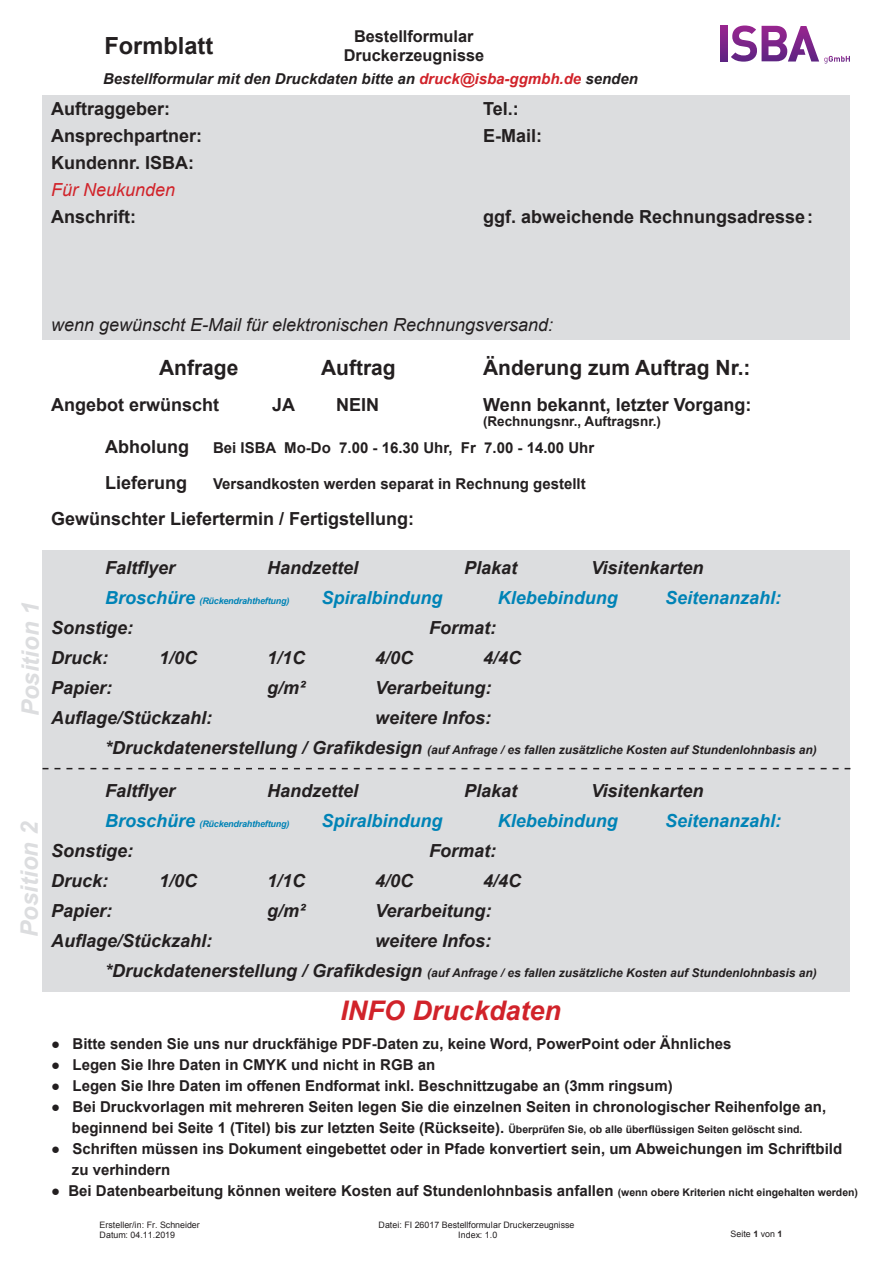
<style>
.page{position:relative;width:893px;height:1263px;background:#fff}
.page>*{position:absolute;margin:0;border:0;box-sizing:border-box;transform-origin:0 0}
.t1{font:italic 700 27px "Arial";color:#d1232a}
.t2{font:italic 700 24px "Arial";color:#dcdddf}
.t3{font:700 23.55px "Arial";color:#231f20}
.t4{font:700 21px "Arial";color:#231f20}
.t5{font:italic 700 18px "Arial";color:#231f20}
.t6{font:700 18px "Arial";color:#231f20}
.t7{font:italic 700 18px "Arial";color:#0083b6}
.t8{font:italic 18px "Arial";color:#231f20}
.t9{font:italic 18px "Arial";color:#d1232a}
.t10{font:700 16.35px/18.8px "Arial";color:#231f20;text-align:center}
.t11{font:700 15px/21px "Arial";color:#231f20;text-align:center}
.t12{font:italic 700 15px "Arial";color:#231f20}
.t13{font:700 13.5px "Arial";color:#231f20}
.t14{font:italic 700 12px "Arial";color:#231f20}
.t15{font:italic 700 9px "Arial";letter-spacing:-.025em;color:#0083b6}
.t16{font:8.85px/10.1px "Arial";letter-spacing:.005em;color:#231f20}
.s1{color:#d1232a}
.s2{font-size:18px}
.s3{font-size:10.5px}
.s4{font-weight:700}
</style>
<div class="page">
<div style="left:43px;top:96px;width:807px;height:244px;background:#dcdddf"></div>
<div style="left:43px;top:551px;width:807px;height:441px;background:#dcdddf"></div>
<svg style="left:43px;top:768px;width:807px;height:1px"></svg>
<svg style="left:721px;top:26px;width:7px;height:35px"></svg>
<svg style="left:731px;top:26px;width:119px;height:38px"></svg>
<h3 class="t3" style="left:104px;top:30px;width:110px">Formblatt</h3>
<p class="t10" style="left:344px;top:28px;width:142px">Bestellformular<br>Druckerzeugnisse</p>
<p class="t12" style="left:103px;top:69px;width:536px">Bestellformular mit den Druckdaten bitte an <span class="s1">druck@isba-ggmbh.de</span> senden</p>
<p class="t6" style="left:51px;top:97px;width:120px">Auftraggeber:</p>
<p class="t6" style="left:483px;top:97px;width:37px">Tel.:</p>
<p class="t6" style="left:51px;top:124px;width:153px">Ansprechpartner:</p>
<p class="t6" style="left:483px;top:124px;width:61px">E-Mail:</p>
<p class="t6" style="left:51px;top:151px;width:145px">Kundennr. ISBA:</p>
<p class="t9" style="left:51px;top:178px;width:126px">Für Neukunden</p>
<p class="t6" style="left:51px;top:205px;width:86px">Anschrift:</p>
<p class="t6" style="left:483px;top:205px;width:331px">ggf. abweichende Rechnungsadresse:</p>
<p class="t10" style="left:406px;top:133px;width:142px">Druckerzeugnisse</p>
<h2 class="t2" style="left:14px;top:716px;width:116px;rotate:-90deg">Position 1</h2>
<h2 class="t2" style="left:13px;top:936px;width:117px;rotate:-90deg">Position 2</h2>
<p class="t8" style="left:51px;top:313px;width:504px">wenn gewünscht E-Mail für elektronischen Rechnungsversand:</p>
<h3 class="t4" style="left:159px;top:353px;width:81px">Anfrage</h3>
<h3 class="t4" style="left:321px;top:353px;width:76px">Auftrag</h3>
<h3 class="t4" style="left:483px;top:353px;width:269px">Änderung zum Auftrag Nr.:</h3>
<p class="t6" style="left:51px;top:392px;width:170px">Angebot erwünscht</p>
<p class="t6" style="left:272px;top:392px;width:25px">JA</p>
<p class="t6" style="left:336px;top:392px;width:45px">NEIN</p>
<p class="t6" style="left:483px;top:392px;width:270px">Wenn bekannt, letzter Vorgang:</p>
<p class="t13" style="left:483px;top:412px;width:180px">(Rechnungsnr., Auftragsnr.)</p>
<p class="t6" style="left:105px;top:434px;width:85px">Abholung</p>
<p class="t11" style="left:213px;top:437px;width:383px">Bei ISBA Mo-Do 7.00 - 16.30 Uhr, Fr 7.00 - 14.00 Uhr</p>
<p class="t6" style="left:105px;top:470px;width:84px">Lieferung</p>
<p class="t11" style="left:213px;top:473px;width:374px">Versandkosten werden separat in Rechnung gestellt</p>
<p class="t6" style="left:51px;top:506px;width:365px">Gewünschter Liefertermin / Fertigstellung:</p>
<p class="t5" style="left:105px;top:556px;width:72px">Faltflyer</p>
<p class="t5" style="left:267px;top:556px;width:93px">Handzettel</p>
<p class="t5" style="left:464px;top:556px;width:55px">Plakat</p>
<p class="t5" style="left:591px;top:556px;width:114px">Visitenkarten</p>
<p class="t15" style="left:105px;top:595px;width:186px"><span class="s2">Broschüre</span> (Rückendrahtheftung)</p>
<p class="t7" style="left:322px;top:586px;width:123px">Spiralbindung</p>
<p class="t7" style="left:498px;top:586px;width:122px">Klebebindung</p>
<p class="t7" style="left:665px;top:586px;width:118px">Seitenanzahl:</p>
<p class="t5" style="left:51px;top:616px;width:84px">Sonstige:</p>
<p class="t5" style="left:429px;top:616px;width:68px">Format:</p>
<p class="t5" style="left:51px;top:646px;width:59px">Druck:</p>
<p class="t5" style="left:159px;top:646px;width:40px">1/0C</p>
<p class="t5" style="left:267px;top:646px;width:40px">1/1C</p>
<p class="t5" style="left:375px;top:646px;width:40px">4/0C</p>
<p class="t5" style="left:483px;top:646px;width:40px">4/4C</p>
<p class="t5" style="left:51px;top:676px;width:63px">Papier:</p>
<p class="t5" style="left:267px;top:676px;width:39px">g/m²</p>
<p class="t5" style="left:375px;top:676px;width:118px">Verarbeitung:</p>
<p class="t5" style="left:51px;top:706px;width:163px">Auflage/Stückzahl:</p>
<p class="t5" style="left:375px;top:706px;width:118px">weitere Infos:</p>
<p class="t14" style="left:105px;top:742px;width:713px"><span class="s2">*Druckdatenerstellung / Grafikdesign</span> (auf Anfrage / es fallen zusätzliche Kosten auf Stundenlohnbasis an)</p>
<p class="t5" style="left:105px;top:778px;width:72px">Faltflyer</p>
<p class="t5" style="left:267px;top:778px;width:93px">Handzettel</p>
<p class="t5" style="left:464px;top:778px;width:55px">Plakat</p>
<p class="t5" style="left:591px;top:778px;width:114px">Visitenkarten</p>
<p class="t15" style="left:105px;top:817px;width:186px"><span class="s2">Broschüre</span> (Rückendrahtheftung)</p>
<p class="t7" style="left:322px;top:808px;width:123px">Spiralbindung</p>
<p class="t7" style="left:498px;top:808px;width:122px">Klebebindung</p>
<p class="t7" style="left:665px;top:808px;width:118px">Seitenanzahl:</p>
<p class="t5" style="left:51px;top:838px;width:84px">Sonstige:</p>
<p class="t5" style="left:429px;top:838px;width:68px">Format:</p>
<p class="t5" style="left:51px;top:868px;width:59px">Druck:</p>
<p class="t5" style="left:159px;top:868px;width:40px">1/0C</p>
<p class="t5" style="left:267px;top:868px;width:40px">1/1C</p>
<p class="t5" style="left:375px;top:868px;width:40px">4/0C</p>
<p class="t5" style="left:483px;top:868px;width:40px">4/4C</p>
<p class="t5" style="left:51px;top:898px;width:63px">Papier:</p>
<p class="t5" style="left:267px;top:898px;width:39px">g/m²</p>
<p class="t5" style="left:375px;top:898px;width:118px">Verarbeitung:</p>
<p class="t5" style="left:51px;top:928px;width:163px">Auflage/Stückzahl:</p>
<p class="t5" style="left:375px;top:928px;width:118px">weitere Infos:</p>
<p class="t14" style="left:105px;top:964px;width:713px"><span class="s2">*Druckdatenerstellung / Grafikdesign</span> (auf Anfrage / es fallen zusätzliche Kosten auf Stundenlohnbasis an)</p>
<h1 class="t1" style="left:340px;top:992px;width:222px">INFO Druckdaten</h1>
<p class="t11" style="left:51px;top:1033px;width:682px">● Bitte senden Sie uns nur druckfähige PDF-Daten zu, keine Word, PowerPoint oder Ähnliches</p>
<p class="t11" style="left:51px;top:1054px;width:386px">● Legen Sie Ihre Daten in CMYK und nicht in RGB an</p>
<p class="t11" style="left:51px;top:1075px;width:623px">● Legen Sie Ihre Daten im offenen Endformat inkl. Beschnittzugabe an (3mm ringsum)</p>
<p class="t11" style="left:51px;top:1096px;width:777px">● Bei Druckvorlagen mit mehreren Seiten legen Sie die einzelnen Seiten in chronologischer Reihenfolge an, beginnend bei Seite 1 (Titel) bis zur letzten Seite (Rückseite). <span class="s3">Überprüfen Sie, ob alle überflüssigen Seiten gelöscht sind.</span></p>
<p class="t11" style="left:72px;top:1138px;width:772px;text-align:left;text-indent:-21px">● Schriften müssen ins Dokument eingebettet oder in Pfade konvertiert sein, um Abweichungen im Schriftbild zu verhindern</p>
<p class="t11" style="left:51px;top:1180px;width:809px">● Bei Datenbearbeitung können weitere Kosten auf Stundenlohnbasis anfallen <span class="s3">(wenn obere Kriterien nicht eingehalten werden)</span></p>
<p class="t16" style="left:37px;top:1143px;width:77px">Datum: 04.11.2019</p>
<p class="t16" style="left:396px;top:1143px;width:40px">Index: 1.0</p>
<p class="t16" style="left:668px;top:1143px;width:53px">Seite <span class="s4">1</span> von <span class="s4">1</span></p>
<p class="t16" style="left:100px;top:1220px;width:102px">Ersteller/in: Fr. Schneider<br>Datum: 04.11.2019</p>
<p class="t16" style="left:379px;top:1220px;width:197px;text-align:center">Datei: FI 26017 Bestellformular Druckerzeugnisse<br>Index: 1.0</p>
<p class="t16" style="left:730px;top:1229px;width:53px">Seite <span class="s4">1</span> von <span class="s4">1</span></p>
</div>
